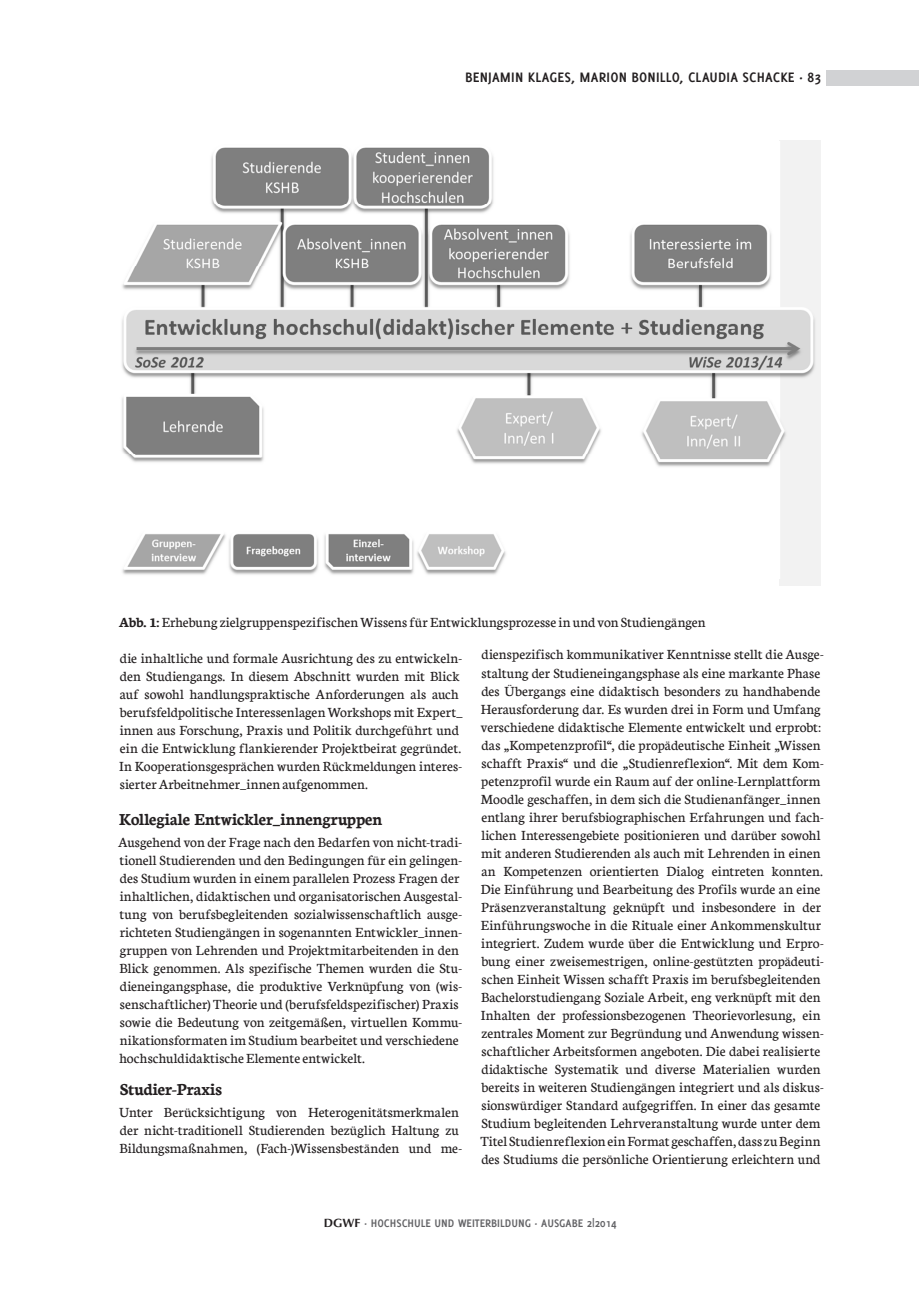
<style>
.page{position:relative;width:919px;height:1289px;background:#fff}
.page>*{position:absolute;margin:0;border:0;box-sizing:border-box;transform-origin:0 0}
.t1{font:700 18px "Neuton";color:#231f20}
.t2{font:15px/18px "Neuton";letter-spacing:.01em;color:#231f20}
.t3{font:700 15px "Delicious";letter-spacing:.01em;color:#231f20}
.t4{font:700 12px "Delicious";color:#636366}
.s1{font-weight:700}
.s2{font-family:"Optima LT Std";color:#231f20}
</style>
<div class="page">
<div style="left:826px;top:70px;width:92px;height:16px;background:#d1d2d4"></div>
<div style="left:779px;top:140px;width:42px;height:446px;background:#f2f2f2"></div>
<img style="left:122px;top:142px;width:693px;height:436px">
<p class="t3" style="left:465px;top:68px;width:357px">BENJAMIN KLAGES, MARION BONILLO, CLAUDIA SCHACKE · 83</p>
<p class="t2" style="left:119px;top:612px;width:588px"><span class="s1">Abb. 1:</span> Erhebung zielgruppenspezifischen Wissens für Entwicklungsprozesse in und von Studiengängen</p>
<p class="t2" style="left:119px;top:648px;width:345px">die inhaltliche und formale Ausrichtung des zu entwickeln&shy;den Studiengangs. In diesem Abschnitt wurden mit Blick auf sowohl handlungspraktische Anforderungen als auch berufsfeldpolitische Interessenlagen Workshops mit Expert_ innen aus Forschung, Praxis und Politik durchgeführt und ein die Entwicklung flankierender Projektbeirat gegründet.<br>In Kooperationsgesprächen wurden Rückmeldungen interes&shy;sierter Arbeitnehmer_innen aufgenommen.</p>
<p class="t1" style="left:119px;top:807px;width:264px">Kollegiale Entwickler_innengruppen</p>
<p class="t2" style="left:118px;top:832px;width:345px">Ausgehend von der Frage nach den Bedarfen von nicht-tradi&shy;tionell Studierenden und den Bedingungen für ein gelingen&shy;des Studium wurden in einem parallelen Prozess Fragen der inhaltlichen, didaktischen und organisatorischen Ausgestal&shy;tung von berufsbegleitenden sozialwissenschaftlich ausge&shy;richteten Studiengängen in sogenannten Entwickler_innen&shy;gruppen von Lehrenden und Projektmitarbeitenden in den Blick genommen. Als spezifische Themen wurden die Stu&shy;dieneingangsphase, die produktive Verknüpfung von (wis&shy;senschaftlicher) Theorie und (berufsfeldspezifischer) Praxis sowie die Bedeutung von zeitgemäßen, virtuellen Kommu&shy;nikationsformaten im Studium bearbeitet und verschiedene hochschuldidaktische Elemente entwickelt.</p>
<p class="t1" style="left:120px;top:1077px;width:104px">Studier-Praxis</p>
<p class="t2" style="left:119px;top:1102px;width:344px">Unter Berücksichtigung von Heterogenitätsmerkmalen der nicht-traditionell Studierenden bezüglich Haltung zu<br>Bildungsmaßnahmen, (Fach-)Wissensbeständen und me-</p>
<p class="t2" style="left:480px;top:645px;width:345px">dienspezifisch kommunikativer Kenntnisse stellt die Ausge&shy;staltung der Studieneingangsphase als eine markante Phase des Übergangs eine didaktisch besonders zu handhabende Herausforderung dar. Es wurden drei in Form und Umfang verschiedene didaktische Elemente entwickelt und erprobt: das „Kompetenzprofil“, die propädeutische Einheit „Wissen schafft Praxis“ und die „Studienreflexion“. Mit dem Kom&shy;petenzprofil wurde ein Raum auf der online-Lernplattform Moodle geschaffen, in dem sich die Studienanfänger_innen entlang ihrer berufsbiographischen Erfahrungen und fach&shy;lichen Interessengebiete positionieren und darüber sowohl mit anderen Studierenden als auch mit Lehrenden in einen an Kompetenzen orientierten Dialog eintreten konnten.<br>Die Einführung und Bearbeitung des Profils wurde an eine Präsenzveranstaltung geknüpft und insbesondere in der Einführungswoche in die Rituale einer Ankommenskultur integriert. Zudem wurde über die Entwicklung und Erpro&shy;bung einer zweisemestrigen, online-gestützten propädeuti&shy;schen Einheit Wissen schafft Praxis im berufsbegleitenden Bachelorstudiengang Soziale Arbeit, eng verknüpft mit den Inhalten der professionsbezogenen Theorievorlesung, ein zentrales Moment zur Begründung und Anwendung wissen&shy;schaftlicher Arbeitsformen angeboten. Die dabei realisierte didaktische Systematik und diverse Materialien wurden bereits in weiteren Studiengängen integriert und als diskus&shy;sionswürdiger Standard aufgegriffen. In einer das gesamte Studium begleitenden Lehrveranstaltung wurde unter dem Titel Studienreflexion ein Format geschaffen, dass zu Beginn des Studiums die persönliche Orientierung erleichtern und</p>
<p class="t4" style="left:324px;top:1216px;width:294px"><span class="s2">DGWF</span> · HOCHSCHULE UND WEITERBILDUNG · AUSGABE 2|2014</p>
</div>
